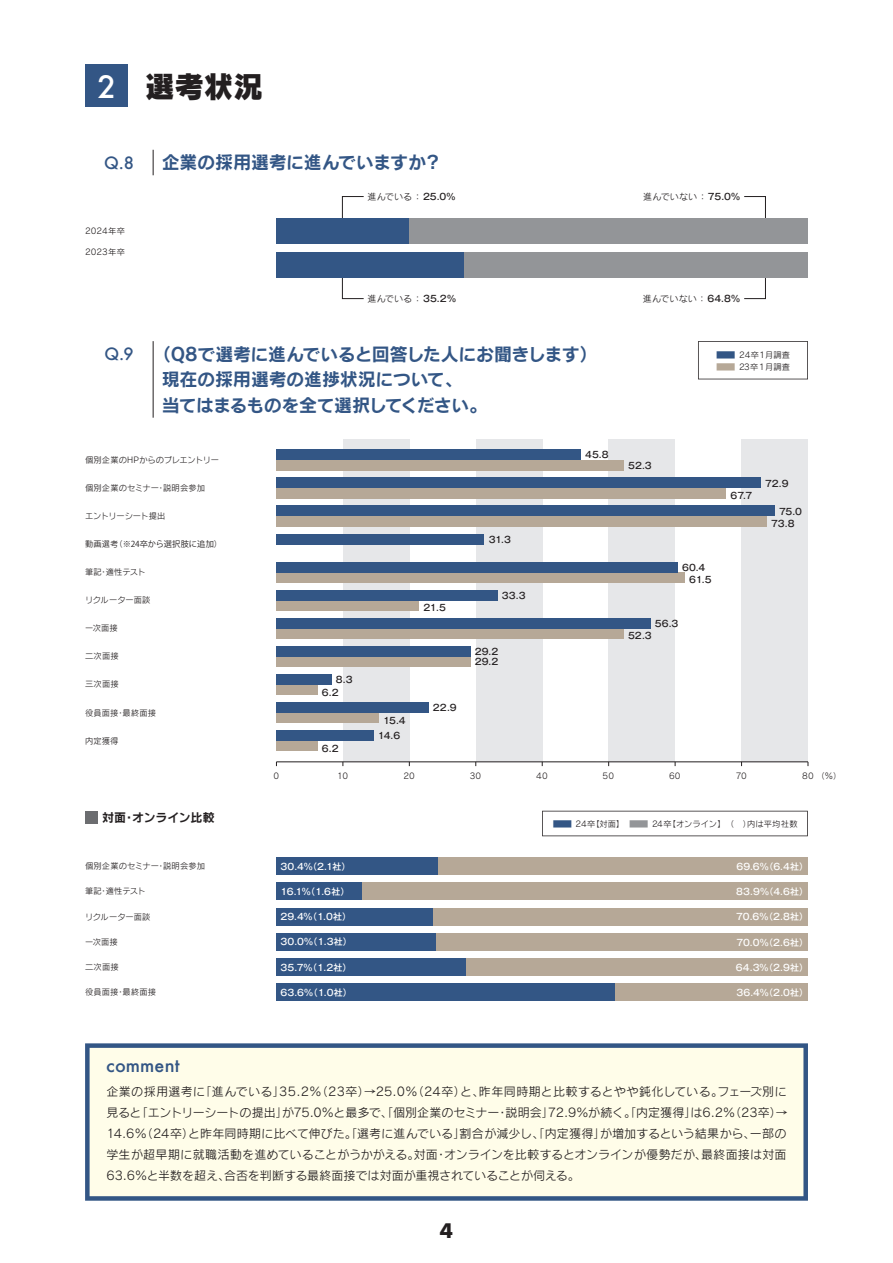
<style>
.page{position:relative;width:893px;height:1263px;background:#fff}
.page>*{position:absolute;margin:0;border:0;box-sizing:border-box;transform-origin:0 0}
.t1{font:30px "Rodin Cattleya Pro EB";color:#231f20}
.t2{font:700 19.5px "Futura";color:#231f20}
.t3{font:18px/25.5px "Rodin Cattleya Pro B";letter-spacing:-.025em;color:#335685}
.t4{font:500 18px "Futura";letter-spacing:.005em;color:#335685}
.t5{font:500 16.5px "Futura";color:#335685}
.t6{font:12px/21px "Rodin Cattleya Pro M";color:#231f20;text-align:justify}
.t7{font:12px "Rodin Cattleya Pro B";letter-spacing:-.015em;color:#231f20}
.t8{font:500 9px "Gothic MB101 Pro";letter-spacing:.025em;color:#fff}
.t9{font:500 9px/12.8px "Gothic MB101 Pro";letter-spacing:-.005em;color:#231f20}
.t10{font:9px "Rodin Cattleya Pro M";letter-spacing:.02em;color:#231f20}
.t11{font:8.25px "Rodin Cattleya Pro M";letter-spacing:.01em;color:#231f20}
.t12{font:8.25px "Koz Go Pr 6 N";letter-spacing:-.01em;color:#231f20}
.t13{font:8.25px "Rodin Cattleya Pro M";letter-spacing:-.015em;color:#231f20}
.t14{font:8.25px "Rodin Cattleya Pro M";letter-spacing:-.01em;color:#231f20}
.t15{font:8.25px "Rodin Cattleya Pro M";letter-spacing:-.03em;color:#231f20}
.s1{font-family:"Futura";font-weight:500;color:#fff}
.s2{font-family:"Gothic MB101 Pro";font-weight:500}
.s3{font-family:"Futura";font-weight:500;font-size:16.5px}
.s4{font-family:"Rodin Cattleya Pro M"}
.s5{color:#335685}
.s6{color:#b6a897}
.s7{color:#939598}
</style>
<div class="page">
<svg style="left:85px;top:1043px;width:723px;height:158px;background:#f0f1e2"></svg>
<svg style="left:342px;top:196px;width:22px;height:22px"></svg>
<svg style="left:744px;top:196px;width:22px;height:22px"></svg>
<svg style="left:342px;top:277px;width:22px;height:22px"></svg>
<svg style="left:744px;top:277px;width:22px;height:22px"></svg>
<div style="left:741px;top:439px;width:67px;height:323px;background:#e6e7e9"></div>
<div style="left:609px;top:439px;width:66px;height:323px;background:#e6e7e9"></div>
<div style="left:476px;top:439px;width:66px;height:323px;background:#e6e7e9"></div>
<div style="left:343px;top:439px;width:66px;height:323px;background:#e6e7e9"></div>
<div style="left:85px;top:811px;width:13px;height:12px;background:#6c6d70"></div>
<hr style="left:276px;top:761px;width:532px;height:1px;background:#231f20">
<div style="left:438px;top:857px;width:370px;height:17px;background:#b6a897"></div>
<div style="left:362px;top:883px;width:446px;height:17px;background:#b6a897"></div>
<div style="left:433px;top:908px;width:375px;height:17px;background:#b6a897"></div>
<div style="left:436px;top:933px;width:372px;height:17px;background:#b6a897"></div>
<div style="left:466px;top:958px;width:342px;height:17px;background:#b6a897"></div>
<div style="left:614px;top:984px;width:194px;height:17px;background:#b6a897"></div>
<div style="left:276px;top:857px;width:162px;height:17px;background:#335685"></div>
<div style="left:276px;top:883px;width:86px;height:17px;background:#335685"></div>
<div style="left:276px;top:908px;width:157px;height:17px;background:#335685"></div>
<div style="left:276px;top:933px;width:160px;height:17px;background:#335685"></div>
<div style="left:276px;top:958px;width:190px;height:17px;background:#335685"></div>
<div style="left:276px;top:984px;width:338px;height:17px;background:#335685"></div>
<div style="left:276px;top:460px;width:348px;height:11px;background:#b6a897"></div>
<div style="left:276px;top:488px;width:450px;height:11px;background:#b6a897"></div>
<div style="left:276px;top:516px;width:491px;height:11px;background:#b6a897"></div>
<div style="left:276px;top:572px;width:409px;height:11px;background:#b6a897"></div>
<div style="left:276px;top:600px;width:143px;height:11px;background:#b6a897"></div>
<div style="left:276px;top:628px;width:348px;height:11px;background:#b6a897"></div>
<div style="left:276px;top:656px;width:194px;height:11px;background:#b6a897"></div>
<div style="left:276px;top:684px;width:42px;height:11px;background:#b6a897"></div>
<div style="left:276px;top:712px;width:103px;height:11px;background:#b6a897"></div>
<div style="left:276px;top:740px;width:42px;height:11px;background:#b6a897"></div>
<div style="left:276px;top:450px;width:305px;height:10px;background:#335685"></div>
<div style="left:276px;top:478px;width:485px;height:10px;background:#335685"></div>
<div style="left:276px;top:506px;width:499px;height:10px;background:#335685"></div>
<div style="left:276px;top:534px;width:208px;height:10px;background:#335685"></div>
<div style="left:276px;top:562px;width:402px;height:10px;background:#335685"></div>
<div style="left:276px;top:590px;width:222px;height:10px;background:#335685"></div>
<div style="left:276px;top:618px;width:374px;height:10px;background:#335685"></div>
<div style="left:276px;top:646px;width:194px;height:10px;background:#335685"></div>
<div style="left:276px;top:674px;width:56px;height:10px;background:#335685"></div>
<div style="left:276px;top:702px;width:153px;height:10px;background:#335685"></div>
<div style="left:276px;top:730px;width:97px;height:10px;background:#335685"></div>
<div style="left:409px;top:218px;width:399px;height:25px;background:#939598"></div>
<div style="left:464px;top:252px;width:344px;height:25px;background:#939598"></div>
<div style="left:276px;top:218px;width:133px;height:25px;background:#335685"></div>
<div style="left:276px;top:252px;width:188px;height:25px;background:#335685"></div>
<div style="left:85px;top:65px;width:43px;height:42px;background:#335685"></div>
<svg style="left:153px;top:150px;width:1px;height:25px"></svg>
<hr style="left:153px;top:341px;width:1px;height:77px;background:#231f20">
<svg style="left:542px;top:811px;width:266px;height:25px"></svg>
<svg style="left:698px;top:341px;width:110px;height:38px"></svg>
<h1 class="t1" style="left:98px;top:66px;width:167px"><span class="s1">2</span> 選考状況</h1>
<h3 class="t5" style="left:104px;top:151px;width:31px">Q.8</h3>
<h3 class="t3" style="left:162px;top:149px;width:282px">企業の採用選考に進んでいますか？</h3>
<p class="t11" style="left:85px;top:225px;width:41px">2024年卒</p>
<p class="t11" style="left:85px;top:247px;width:41px">2023年卒</p>
<p class="t10" style="left:367px;top:191px;width:90px">進んでいる ： <span class="s2">25.0%</span></p>
<p class="t10" style="left:643px;top:191px;width:98px">進んでいない ： <span class="s2">75.0%</span></p>
<p class="t10" style="left:367px;top:293px;width:90px">進んでいる ： <span class="s2">35.2%</span></p>
<p class="t10" style="left:643px;top:293px;width:99px">進んでいない ： <span class="s2">64.8%</span></p>
<h3 class="t3" style="left:162px;top:340px;width:437px;text-indent:-57px"><span class="s3">Q.9</span> （Q8で選考に進んでいると回答した人にお聞きします）現在の採用選考の進捗状況について、<br>当てはまるものを全て選択してください。</h3>
<p class="t11" style="left:85px;top:455px;width:136px">個別企業のHPからのプレエントリー</p>
<p class="t11" style="left:85px;top:483px;width:121px">個別企業のセミナー・説明会参加</p>
<p class="t13" style="left:85px;top:511px;width:82px">エントリーシート提出</p>
<p class="t12" style="left:85px;top:540px;width:139px"><span class="s4">動画選考（</span>※24卒から選択肢に追加）</p>
<p class="t11" style="left:85px;top:567px;width:62px">筆記・適性テスト</p>
<p class="t11" style="left:85px;top:595px;width:67px">リクルーター面談</p>
<p class="t11" style="left:85px;top:623px;width:34px">一次面接</p>
<p class="t11" style="left:85px;top:651px;width:35px">二次面接</p>
<p class="t11" style="left:85px;top:679px;width:35px">三次面接</p>
<p class="t11" style="left:85px;top:707px;width:72px">役員面接・最終面接</p>
<p class="t11" style="left:85px;top:735px;width:35px">内定獲得</p>
<p class="t9" style="left:322px;top:672px;width:32px;text-indent:14px">8.3<br>6.2</p>
<p class="t9" style="left:322px;top:741px;width:18px">6.2</p>
<p class="t9" style="left:489px;top:532px;width:24px">31.3</p>
<p class="t9" style="left:424px;top:600px;width:24px">21.5</p>
<p class="t9" style="left:378px;top:711px;width:30px;line-height:15.3px;text-indent:5px">15.4<br>14.6</p>
<p class="t9" style="left:433px;top:700px;width:25px">22.9</p>
<p class="t9" style="left:502px;top:588px;width:25px">33.3</p>
<p class="t9" style="left:475px;top:645px;width:25px;line-height:10.6px">29.2<br>29.2</p>
<p class="t9" style="left:585px;top:448px;width:25px">45.8</p>
<p class="t14" style="left:716px;top:349px;width:76px"><span class="s5">■</span> 24卒１月調査</p>
<p class="t15" style="left:716px;top:361px;width:76px"><span class="s6">■</span>23卒１月調査</p>
<p class="t9" style="left:628px;top:458px;width:25px">52.3</p>
<p class="t9" style="left:689px;top:560px;width:24px;text-indent:-7px">60.4<br>61.5</p>
<p class="t9" style="left:730px;top:488px;width:23px">67.7</p>
<p class="t9" style="left:765px;top:476px;width:25px">72.9</p>
<p class="t9" style="left:771px;top:504px;width:33px;text-indent:8px">75.0<br>73.8</p>
<p class="t9" style="left:655px;top:616px;width:25px">56.3</p>
<p class="t9" style="left:628px;top:628px;width:25px">52.3</p>
<p class="t7" style="left:102px;top:809px;width:114px">対面・オンライン比較</p>
<p class="t11" style="left:85px;top:861px;width:121px">個別企業のセミナー・説明会参加</p>
<p class="t11" style="left:85px;top:886px;width:62px">筆記・適性テスト</p>
<p class="t11" style="left:85px;top:911px;width:67px">リクルーター面談</p>
<p class="t11" style="left:85px;top:936px;width:34px">一次面接</p>
<p class="t11" style="left:85px;top:962px;width:35px">二次面接</p>
<p class="t11" style="left:85px;top:987px;width:72px">役員面接・最終面接</p>
<p class="t11" style="left:274px;top:770px;width:7px">0</p>
<p class="t11" style="left:337px;top:770px;width:12px">10</p>
<p class="t11" style="left:403px;top:770px;width:13px">20</p>
<p class="t11" style="left:470px;top:770px;width:13px">30</p>
<p class="t11" style="left:536px;top:770px;width:13px">40</p>
<p class="t11" style="left:603px;top:770px;width:13px">50</p>
<p class="t11" style="left:669px;top:770px;width:13px">60</p>
<p class="t11" style="left:736px;top:770px;width:13px">70</p>
<p class="t11" style="left:802px;top:770px;width:41px">80 （％）</p>
<p class="t8" style="left:281px;top:859px;width:71px">30.4%（2.1社）</p>
<p class="t8" style="left:281px;top:884px;width:70px">16.1%（1.6社）</p>
<p class="t8" style="left:281px;top:909px;width:72px">29.4%（1.0社）</p>
<p class="t8" style="left:281px;top:934px;width:73px">30.0%（1.3社）</p>
<p class="t8" style="left:281px;top:960px;width:72px">35.7%（1.2社）</p>
<p class="t8" style="left:281px;top:985px;width:73px">63.6%（1.0社）</p>
<p class="t11" style="left:552px;top:818px;width:247px"><span class="s5">■</span> 24卒【対面】　<span class="s7">■</span>24卒【オンライン】　（　）内は平均社数</p>
<p class="t8" style="left:736px;top:859px;width:73px">69.6%（6.4社）</p>
<p class="t8" style="left:736px;top:884px;width:74px">83.9%（4.6社）</p>
<p class="t8" style="left:736px;top:909px;width:74px">70.6%（2.8社）</p>
<p class="t8" style="left:736px;top:934px;width:73px">70.0%（2.6社）</p>
<p class="t8" style="left:736px;top:960px;width:74px">64.3%（2.9社）</p>
<p class="t8" style="left:736px;top:985px;width:73px">36.4%（2.0社）</p>
<h3 class="t4" style="left:106px;top:1053px;width:75px">comment</h3>
<p class="t6" style="left:106px;top:1081px;width:683px">企業の採用選考に「進んでいる」35.2％（23卒）→25.0％（24卒）と、昨年同時期と比較するとやや鈍化している。フェーズ別に見ると「エントリーシートの提出」が75.0％と最多で、「個別企業のセミナー・説明会」72.9％が続く。「内定獲得」は6.2％（23卒）→ 14.6％（24卒）と昨年同時期に比べて伸びた。「選考に進んでいる」割合が減少し、「内定獲得」が増加するという結果から、一部の学生が超早期に就職活動を進めていることがうかがえる。対面・オンラインを比較するとオンラインが優勢だが、最終面接は対面63.6％と半数を超え、合否を判断する最終面接では対面が重視されていることが伺える。</p>
<h2 class="t2" style="left:440px;top:1216px;width:15px">4</h2>
</div>
